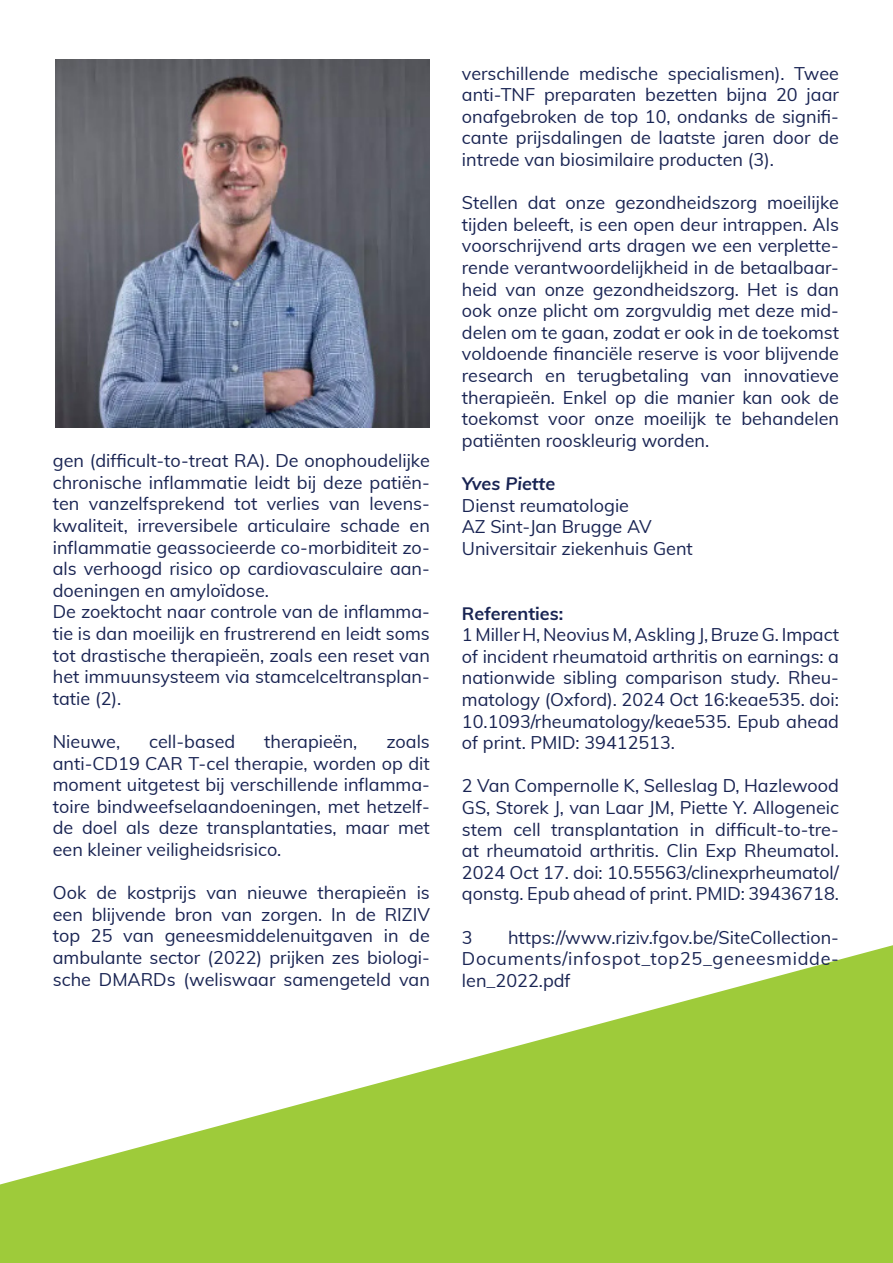
<style>
.page{position:relative;width:893px;height:1263px;background:#fff}
.page>*{position:absolute;margin:0;border:0;box-sizing:border-box;transform-origin:0 0}
.t1{font:18px/21.6px "Muli";color:#192453;text-align:justify}
.t2{font:700 18px "Muli";color:#192453}
.t3{font:italic 700 18px "Muli";letter-spacing:-.005em;color:#192453}
</style>
<div class="page">
<svg style="left:0;top:945px;width:893px;height:318px;fill:#9ecb3a"></svg>
<img style="left:55px;top:59px;width:375px;height:369px">
<p class="t1" style="left:53px;top:449px;width:379px">gen (difficult-to-treat RA). De onophoudelijke chronische inflammatie leidt bij deze patiën&shy;ten vanzelfsprekend tot verlies van levens&shy;kwaliteit, irreversibele articulaire schade en inflammatie geassocieerde co-morbiditeit zo&shy;als verhoogd risico op cardiovasculaire aan&shy;doeningen en amyloïdose.</p>
<p class="t1" style="left:53px;top:600px;width:379px">De zoektocht naar controle van de inflamma&shy;tie is dan moeilijk en frustrerend en leidt soms tot drastische therapieën, zoals een reset van het immuunsysteem via stamcelceltransplan&shy;tatie (2).</p>
<p class="t1" style="left:53px;top:730px;width:69px">Nieuwe,</p>
<p class="t1" style="left:149px;top:730px;width:88px">cell-based</p>
<p class="t1" style="left:264px;top:730px;width:95px">therapieën,</p>
<p class="t1" style="left:53px;top:730px;width:379px;text-indent:334px">zoals anti-CD19 CAR T-cel therapie, worden op dit moment uitgetest bij verschillende inflamma&shy;toire bindweefselaandoeningen, met hetzelf&shy;de doel als deze transplantaties, maar met een kleiner veiligheidsrisico.</p>
<p class="t1" style="left:53px;top:881px;width:379px">Ook de kostprijs van nieuwe therapieën is een blijvende bron van zorgen. In de RIZIV top 25 van geneesmiddelenuitgaven in de ambulante sector (2022) prijken zes biologi&shy;sche DMARDs (weliswaar samengeteld van</p>
<p class="t1" style="left:462px;top:61px;width:379px">verschillende medische specialismen). Twee anti-TNF preparaten bezetten bijna 20 jaar onafgebroken de top 10, ondanks de signifi&shy;cante prijsdalingen de laatste jaren door de intrede van biosimilaire producten (3).</p>
<p class="t1" style="left:462px;top:191px;width:379px">Stellen dat onze gezondheidszorg moeilijke tijden beleeft, is een open deur intrappen. Als voorschrijvend arts dragen we een verplette&shy;rende verantwoordelijkheid in de betaalbaar&shy;heid van onze gezondheidszorg. Het is dan ook onze plicht om zorgvuldig met deze mid&shy;delen om te gaan, zodat er ook in de toekomst voldoende financiële reserve is voor blijvende research en terugbetaling van innovatieve therapieën. Enkel op die manier kan ook de toekomst voor onze moeilijk te behandelen patiënten rooskleurig worden.</p>
<p class="t3" style="left:462px;top:470px;width:95px">Yves Piette</p>
<p class="t1" style="left:462px;top:493px;width:169px">Dienst reumatologie</p>
<p class="t1" style="left:462px;top:515px;width:191px">AZ Sint-Jan Brugge AV</p>
<p class="t1" style="left:462px;top:537px;width:232px">Universitair ziekenhuis Gent</p>
<p class="t2" style="left:462px;top:600px;width:103px">Referenties:</p>
<p class="t1" style="left:462px;top:623px;width:379px">1 Miller H, Neovius M, Askling J, Bruze G. Impact of incident rheumatoid arthritis on earnings: a nationwide sibling comparison study. Rheu&shy;matology (Oxford). 2024 Oct 16:keae535. doi:<br>10.1093/rheumatology/keae535. Epub ahead of print. PMID: 39412513.</p>
<p class="t1" style="left:462px;top:774px;width:379px">2 Van Compernolle K, Selleslag D, Hazlewood GS, Storek J, van Laar JM, Piette Y. Allogeneic stem cell transplantation in difficult-to-tre&shy;at rheumatoid arthritis. Clin Exp Rheumatol.<br>2024 Oct 17. doi: 10.55563/clinexprheumatol/ qonstg. Epub ahead of print. PMID: 39436718.</p>
<p class="t1" style="left:462px;top:925px;width:12px">3</p>
<p class="t1" style="left:462px;top:925px;width:379px;text-indent:46px">https://www.riziv.fgov.be/SiteCollection-Documents/infospot_top25_geneesmidde&shy;len_2022.pdf</p>
</div>
